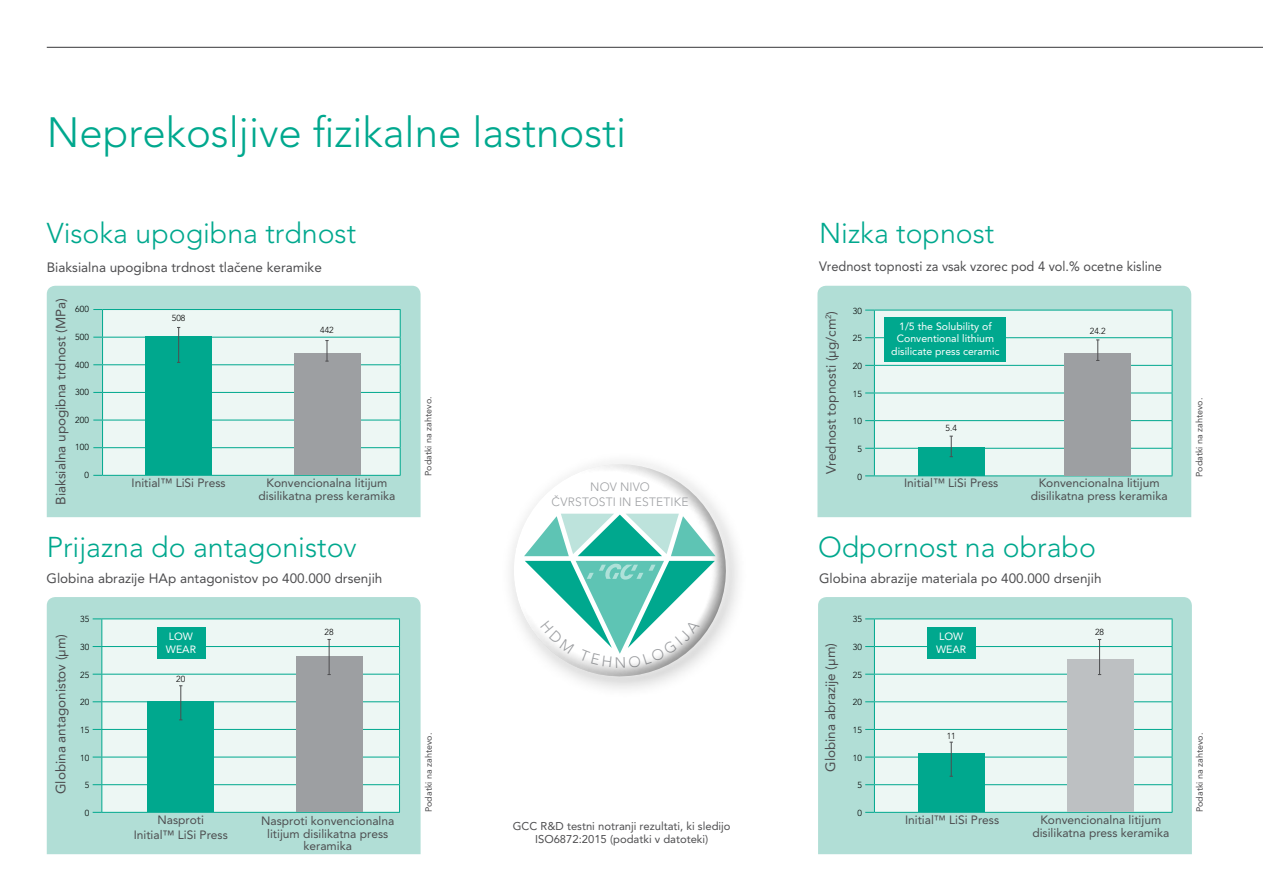
<style>
.page{position:relative;width:1263px;height:893px;background:#fff}
.page>*{position:absolute;margin:0;border:0;box-sizing:border-box;transform-origin:0 0}
.t1{font:300 42px "Avenir";color:#00a88e}
.t2{font:300 28.5px "Avenir";color:#00a88e}
.t3{font:13.5px "Avenir";color:#4d4d4f}
.t4{font:13.5px "Avenir";color:#4d4d4f;scale:.95 1}
.t5{font:12px/12.8px "Avenir";color:#4d4d4f;text-align:center}
.t6{font:300 12px/14.4px "Avenir";letter-spacing:.015em;color:#9d9fa2;text-align:center}
.t7{font:11.25px/13.5px "Avenir";color:#4d4d4f;text-align:center}
.t8{font:10.5px/12.6px "Avenir";color:#fff}
.t9{font:9px "Avenir";color:#4d4d4f}
.t10{font:300 8.7px "Avenir";color:#000}
.t11{font:7.8px "Avenir";color:#4d4d4f}
.s1{font-size:13.5px}
</style>
<div class="page">
<hr style="left:47px;top:47px;width:1216px;height:1px;background:#4d4d4f">
<div style="left:47px;top:286px;width:374px;height:231px;background:#b1ded6"></div>
<div style="left:47px;top:597px;width:374px;height:257px;background:#b1ded6"></div>
<div style="left:818px;top:597px;width:374px;height:257px;background:#b1ded6"></div>
<div style="left:817px;top:286px;width:374px;height:231px;background:#b1ded6"></div>
<div style="left:103px;top:310px;width:297px;height:165px;background:#edf7f4"></div>
<hr style="left:103px;top:309px;width:298px;height:1px;background:#00a88e">
<hr style="left:103px;top:337px;width:298px;height:1px;background:#00a88e">
<hr style="left:103px;top:364px;width:298px;height:1px;background:#00a88e">
<hr style="left:103px;top:392px;width:298px;height:1px;background:#00a88e">
<hr style="left:103px;top:420px;width:298px;height:1px;background:#00a88e">
<hr style="left:103px;top:447px;width:298px;height:1px;background:#00a88e">
<svg style="left:400px;top:310px;width:1px;height:165px"></svg>
<hr style="left:103px;top:475px;width:298px;height:1px;background:#00a88e">
<svg style="left:93px;top:309px;width:10px;height:167px;background:#99d6cc"></svg>
<div style="left:294px;top:353px;width:66px;height:122px;background:#9d9fa2"></div>
<div style="left:145px;top:337px;width:67px;height:138px;background:#00a88e"></div>
<svg style="left:325px;top:340px;width:4px;height:22px"></svg>
<hr style="left:178px;top:327px;width:1px;height:35px;background:#4d4d4f">
<div style="left:875px;top:311px;width:297px;height:164px;background:#edf7f4"></div>
<hr style="left:874px;top:310px;width:298px;height:1px;background:#00a88e">
<hr style="left:874px;top:337px;width:298px;height:1px;background:#00a88e">
<hr style="left:874px;top:365px;width:298px;height:1px;background:#00a88e">
<hr style="left:874px;top:393px;width:298px;height:1px;background:#00a88e">
<hr style="left:874px;top:420px;width:298px;height:1px;background:#00a88e">
<hr style="left:874px;top:448px;width:298px;height:1px;background:#00a88e">
<svg style="left:1172px;top:310px;width:1px;height:165px"></svg>
<hr style="left:874px;top:475px;width:298px;height:1px;background:#00a88e">
<svg style="left:865px;top:310px;width:10px;height:166px;background:#99d6cc"></svg>
<div style="left:885px;top:317px;width:121px;height:44px;background:#00a88e"></div>
<div style="left:1064px;top:353px;width:67px;height:123px;background:#9d9fa2"></div>
<div style="left:918px;top:447px;width:66px;height:29px;background:#00a88e"></div>
<div style="left:102px;top:619px;width:297px;height:193px;background:#edf7f4"></div>
<hr style="left:102px;top:618px;width:298px;height:1px;background:#00a88e">
<hr style="left:102px;top:646px;width:298px;height:1px;background:#00a88e">
<hr style="left:102px;top:674px;width:298px;height:1px;background:#00a88e">
<hr style="left:102px;top:701px;width:298px;height:1px;background:#00a88e">
<hr style="left:102px;top:729px;width:298px;height:1px;background:#00a88e">
<hr style="left:102px;top:757px;width:298px;height:1px;background:#00a88e">
<hr style="left:102px;top:784px;width:298px;height:1px;background:#00a88e">
<svg style="left:399px;top:619px;width:1px;height:193px"></svg>
<hr style="left:102px;top:812px;width:298px;height:1px;background:#00a88e">
<svg style="left:93px;top:618px;width:9px;height:195px;background:#9dd8ce"></svg>
<div style="left:157px;top:628px;width:48px;height:31px;background:#00a88e"></div>
<div style="left:296px;top:656px;width:66px;height:156px;background:#9d9fa2"></div>
<div style="left:147px;top:701px;width:67px;height:111px;background:#00a88e"></div>
<hr style="left:329px;top:639px;width:1px;height:35px;background:#4d4d4f">
<hr style="left:180px;top:686px;width:1px;height:34px;background:#4d4d4f">
<div style="left:875px;top:619px;width:297px;height:193px;background:#edf7f4"></div>
<hr style="left:874px;top:618px;width:298px;height:1px;background:#00a88e">
<hr style="left:874px;top:646px;width:298px;height:1px;background:#00a88e">
<hr style="left:874px;top:674px;width:298px;height:1px;background:#00a88e">
<hr style="left:874px;top:701px;width:298px;height:1px;background:#00a88e">
<hr style="left:874px;top:729px;width:298px;height:1px;background:#00a88e">
<hr style="left:874px;top:757px;width:298px;height:1px;background:#00a88e">
<hr style="left:874px;top:784px;width:298px;height:1px;background:#00a88e">
<svg style="left:1172px;top:619px;width:1px;height:193px"></svg>
<hr style="left:874px;top:812px;width:298px;height:1px;background:#00a88e">
<svg style="left:865px;top:618px;width:10px;height:195px;background:#99d6cc"></svg>
<div style="left:927px;top:628px;width:48px;height:31px;background:#00a88e"></div>
<div style="left:1067px;top:659px;width:67px;height:153px;background:#bdc0c2"></div>
<div style="left:918px;top:753px;width:66px;height:59px;background:#00a88e"></div>
<hr style="left:1099px;top:639px;width:1px;height:35px;background:#4d4d4f">
<hr style="left:951px;top:742px;width:1px;height:34px;background:#4d4d4f">
<svg style="left:949px;top:436px;width:4px;height:21px"></svg>
<svg style="left:1096px;top:340px;width:3px;height:21px"></svg>
<svg style="left:510px;top:461px;width:228px;height:228px"></svg>
<svg style="left:524px;top:514px;width:192px;height:154px"></svg>
<h1 class="t1" style="left:47px;top:108px;width:581px">Neprekosljive fizikalne lastnosti</h1>
<h2 class="t2" style="left:47px;top:216px;width:311px">Visoka upogibna trdnost</h2>
<p class="t3" style="left:47px;top:259px;width:277px">Biaksialna upogibna trdnost tlaËene keramike</p>
<h2 class="t2" style="left:819px;top:216px;width:177px">Nizka topnost</h2>
<p class="t4" style="left:819px;top:258px;width:362px">Vrednost topnosti za vsak vzorec pod 4 vol.% ocetne kisline</p>
<p class="t3" style="left:53px;top:505px;width:209px;rotate:-90deg">Biaksialna upogibna trdnost (MPa)</p>
<p class="t10" style="left:75px;top:304px;width:15px">600</p>
<p class="t10" style="left:75px;top:332px;width:15px">500</p>
<p class="t10" style="left:75px;top:359px;width:15px">400</p>
<p class="t10" style="left:75px;top:387px;width:15px">300</p>
<p class="t10" style="left:75px;top:415px;width:15px">200</p>
<p class="t10" style="left:75px;top:442px;width:15px">100</p>
<p class="t10" style="left:84px;top:470px;width:6px">0</p>
<p class="t10" style="left:172px;top:313px;width:15px">508</p>
<p class="t5" style="left:132px;top:477px;width:96px">Initial™ LiSi Press</p>
<p class="t10" style="left:320px;top:325px;width:15px">442</p>
<p class="t5" style="left:259px;top:477px;width:138px">Konvencionalna litijum disilikatna press keramika</p>
<p class="t9" style="left:423px;top:476px;width:81px;rotate:-90deg">Podatki na zahtevo.</p>
<p class="t6" style="left:552px;top:480px;width:138px">NOV NIVO<br>»VRSTOSTI IN ESTETIKE</p>
<p class="t11" style="left:824px;top:319px;width:10px;rotate:-90deg">2<span class="s1">)</span></p>
<p class="t3" style="left:823px;top:474px;width:157px;rotate:-90deg">Vrednost topnosti (μg/cm</p>
<p class="t10" style="left:853px;top:305px;width:11px">30</p>
<p class="t10" style="left:853px;top:333px;width:11px">25</p>
<p class="t10" style="left:853px;top:361px;width:11px">20</p>
<p class="t10" style="left:853px;top:388px;width:11px">15</p>
<p class="t10" style="left:853px;top:416px;width:11px">10</p>
<p class="t10" style="left:857px;top:444px;width:6px">5</p>
<p class="t10" style="left:857px;top:471px;width:6px">0</p>
<p class="t8" style="left:891px;top:320px;width:110px;text-align:center">1/5 the Solubility of<br>Conventional lithium disilicate press ceramic</p>
<p class="t10" style="left:945px;top:423px;width:13px">5.4</p>
<p class="t5" style="left:904px;top:477px;width:96px">Initial™ LiSi Press</p>
<p class="t10" style="left:1090px;top:326px;width:17px">24.2</p>
<p class="t5" style="left:1031px;top:477px;width:138px">Konvencionalna litijum disilikatna press keramika</p>
<h2 class="t2" style="left:47px;top:530px;width:311px">Prijazna do antagonistov</h2>
<h2 class="t2" style="left:818px;top:530px;width:279px">Odpornost na obrabo</h2>
<p class="t3" style="left:47px;top:571px;width:337px">Globina abrazije HAp antagonistov po 400.000 drsenjih</p>
<p class="t3" style="left:819px;top:571px;width:284px">Globina abrazije materiala po 400.000 drsenjih</p>
<p class="t9" style="left:1194px;top:477px;width:81px;rotate:-90deg">Podatki na zahtevo.</p>
<p class="t10" style="left:80px;top:614px;width:11px">35</p>
<p class="t10" style="left:80px;top:642px;width:11px">30</p>
<p class="t10" style="left:80px;top:670px;width:11px">25</p>
<p class="t10" style="left:80px;top:697px;width:11px">20</p>
<p class="t10" style="left:80px;top:725px;width:11px">15</p>
<p class="t10" style="left:80px;top:753px;width:11px">10</p>
<p class="t10" style="left:85px;top:780px;width:6px">5</p>
<p class="t10" style="left:85px;top:808px;width:6px">0</p>
<p class="t10" style="left:853px;top:614px;width:11px">35</p>
<p class="t10" style="left:853px;top:642px;width:11px">30</p>
<p class="t10" style="left:853px;top:670px;width:11px">25</p>
<p class="t10" style="left:853px;top:697px;width:11px">20</p>
<p class="t10" style="left:853px;top:725px;width:11px">15</p>
<p class="t10" style="left:853px;top:753px;width:11px">10</p>
<p class="t10" style="left:857px;top:780px;width:6px">5</p>
<p class="t10" style="left:857px;top:808px;width:6px">0</p>
<p class="t10" style="left:1095px;top:627px;width:11px">28</p>
<p class="t10" style="left:325px;top:627px;width:11px">28</p>
<p class="t8" style="left:166px;top:630px;width:32px">LOW<br>WEAR</p>
<p class="t8" style="left:936px;top:630px;width:32px">LOW<br>WEAR</p>
<p class="t3" style="left:53px;top:794px;width:162px;rotate:-90deg">Globina antagonistov (μm)</p>
<p class="t3" style="left:822px;top:772px;width:130px;rotate:-90deg">Globina abrazije (μm)</p>
<p class="t10" style="left:176px;top:674px;width:11px">20</p>
<p class="t10" style="left:947px;top:731px;width:11px">11</p>
<p class="t9" style="left:423px;top:812px;width:81px;rotate:-90deg">Podatki na zahtevo.</p>
<p class="t9" style="left:1194px;top:812px;width:81px;rotate:-90deg">Podatki na zahtevo.</p>
<p class="t5" style="left:261px;top:814px;width:135px">Nasproti konvencionalna litijum disilikatna press keramika</p>
<p class="t5" style="left:1032px;top:814px;width:138px">Konvencionalna litijum disilikatna press keramika</p>
<p class="t5" style="left:905px;top:814px;width:96px">Initial™ LiSi Press</p>
<p class="t5" style="left:134px;top:813px;width:96px;line-height:14.4px">Nasproti<br>Initial™ LiSi Press</p>
<p class="t7" style="left:513px;top:819px;width:219px">GCC R&amp;D testni notranji rezultati, ki sledijo<br>ISO6872:2015 (podatki v datoteki)</p>
</div>
